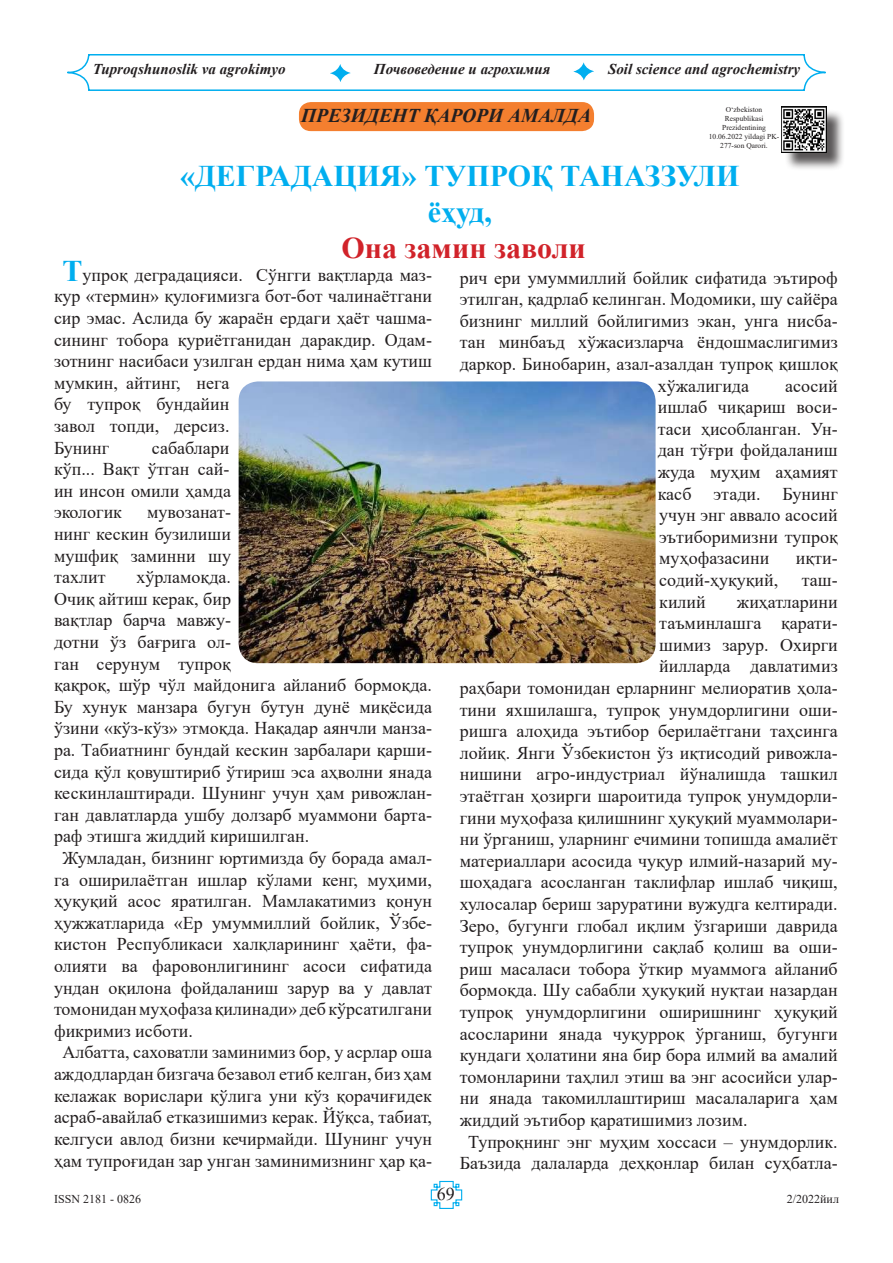
<style>
.page{position:relative;width:893px;height:1263px;background:#fff}
.page>*{position:absolute;margin:0;border:0;box-sizing:border-box;transform-origin:0 0}
.t1{font:700 30px/36px "Times New Roman";color:#00aeef;text-align:center}
.t2{font:700 30px "Times New Roman";color:#d1232a}
.t3{font:italic 700 19.5px "Times New Roman";color:#231f20}
.t4{font:18px/21.6px "Times New Roman";color:#231f20;text-align:justify}
.t5{font:italic 700 15px "Times New Roman";color:#231f20}
.t6{font:12px "Times New Roman";color:#231f20}
.t7{font:7.5px/9px "Times New Roman";color:#231f20;text-align:center}
.s1{font-weight:700;font-size:30px;color:#00aeef}
</style>
<div class="page">
<svg style="left:67px;top:54px;width:759px;height:37px"></svg>
<svg style="left:324px;top:60px;width:32px;height:26px"></svg>
<div style="left:323px;top:59px;width:34px;height:28px;border:2px solid #fff;border-radius:50%"></div>
<svg style="left:568px;top:58px;width:32px;height:27px"></svg>
<div style="left:567px;top:57px;width:34px;height:28px;border:2px solid #fff;border-radius:50%"></div>
<svg style="left:430px;top:1180px;width:33px;height:29px"></svg>
<div style="left:299px;top:102px;width:295px;height:29px;background:#f47f2f;border-radius:12px"></div>
<img style="left:239px;top:381px;width:417px;height:282px">
<div style="left:784px;top:109px;width:61px;height:61px;background:#231f20;opacity:.75"></div>
<img style="left:782px;top:107px;width:44px;height:45px">
<p class="t5" style="left:93px;top:59px;width:194px">Tuproqshunoslik va agrokimyo</p>
<p class="t5" style="left:374px;top:58px;width:178px">Почвоведение и агрохимия</p>
<p class="t5" style="left:608px;top:58px;width:194px">Soil science and аgrochemistry</p>
<p class="t7" style="left:709px;top:105px;width:72px">O‘zbekiston<br>Respublikasi<br>Prezidentining<br>10.06.2022 yildagi PK-<br>277-son Qarori.</p>
<p class="t3" style="left:301px;top:102px;width:292px">ПРЕЗИДЕНТ ҚАРОРИ АМАЛДА</p>
<h1 class="t1" style="left:180px;top:157px;width:561px">«ДЕГРАДАЦИЯ» ТУПРОҚ ТАНАЗЗУЛИ ёҳуд,</h1>
<h1 class="t2" style="left:341px;top:226px;width:246px">Она замин заволи</h1>
<p class="t4" style="left:54px;top:263px;width:379px;text-align:left;text-indent:9px"><span class="s1">Т</span>упроқ деградацияси. Сўнгги вақтларда маз&shy;кур «термин» қулоғимизга бот-бот чалинаётгани сир эмас. Аслида бу жараён ердаги ҳаёт чашма&shy;сининг тобора қуриётганидан даракдир. Одам&shy;зотнинг насибаси узилган ердан нима ҳам кутиш мумкин, айтинг, нега<br>бу тупроқ бундайин<br>завол топди, дерсиз.<br>Бунинг</p>
<p class="t4" style="left:54px;top:436px;width:179px;text-indent:98px">сабаблари кўп... Вақт ўтган сай&shy;ин инсон омили ҳамда экологик</p>
<p class="t4" style="left:54px;top:501px;width:178px;text-indent:93px">мувозанат&shy;нинг кескин бузилиши мушфиқ заминни шу тахлит</p>
<p class="t4" style="left:136px;top:566px;width:96px">хўрламоқда.</p>
<p class="t4" style="left:54px;top:587px;width:179px">Очиқ айтиш керак, бир</p>
<p class="t4" style="left:54px;top:609px;width:178px">вақтлар барча мавжу-</p>
<p class="t4" style="left:54px;top:631px;width:178px">дотни ўз бағрига ол-</p>
<p class="t4" style="left:54px;top:652px;width:178px">ган серунум тупроқ</p>
<p class="t4" style="left:54px;top:674px;width:380px">қақроқ, шўр чўл майдонига айланиб бормоқда.</p>
<p class="t4" style="left:54px;top:695px;width:380px">Бу хунук манзара бугун бутун дунё миқёсида</p>
<p class="t4" style="left:54px;top:717px;width:379px">ўзини «кўз-кўз» этмоқда. Нақадар аянчли манза-</p>
<p class="t4" style="left:54px;top:739px;width:379px">ра. Табиатнинг бундай кескин зарбалари қарши-</p>
<p class="t4" style="left:54px;top:760px;width:380px">сида қўл қовуштириб ўтириш эса аҳволни янада</p>
<p class="t4" style="left:54px;top:782px;width:379px">кескинлаштиради. Шунинг учун ҳам ривожлан-</p>
<p class="t4" style="left:54px;top:803px;width:379px">ган давлатларда ушбу долзарб муаммони барта-</p>
<p class="t4" style="left:54px;top:825px;width:257px">раф этишга жиддий киришилган.</p>
<p class="t4" style="left:63px;top:847px;width:371px">Жумладан, бизнинг юртимизда бу борада амал-</p>
<p class="t4" style="left:54px;top:868px;width:379px">га оширилаётган ишлар кўлами кенг, муҳими,</p>
<p class="t4" style="left:54px;top:890px;width:379px">ҳуқуқий асос яратилган. Мамлакатимиз қонун</p>
<p class="t4" style="left:54px;top:911px;width:380px">ҳужжатларида «Ер умуммиллий бойлик, Ўзбе-</p>
<p class="t4" style="left:54px;top:933px;width:379px">кистон Республикаси халқларининг ҳаёти, фа-</p>
<p class="t4" style="left:54px;top:955px;width:380px">олияти ва фаровонлигининг асоси сифатида</p>
<p class="t4" style="left:54px;top:976px;width:380px">ундан оқилона фойдаланиш зарур ва у давлат</p>
<p class="t4" style="left:54px;top:998px;width:379px">томонидан муҳофаза қилинади» деб кўрсатилгани</p>
<p class="t4" style="left:54px;top:1019px;width:141px">фикримиз исботи.</p>
<p class="t4" style="left:63px;top:1041px;width:371px">Албатта, саховатли заминимиз бор, у асрлар оша</p>
<p class="t4" style="left:54px;top:1063px;width:380px">аждодлардан бизгача безавол етиб келган, биз ҳам</p>
<p class="t4" style="left:54px;top:1084px;width:380px">келажак ворислари қўлига уни кўз қорачиғидек</p>
<p class="t4" style="left:54px;top:1106px;width:380px">асраб-авайлаб етказишимиз керак. Йўқса, табиат,</p>
<p class="t4" style="left:54px;top:1127px;width:379px">келгуси авлод бизни кечирмайди. Шунинг учун</p>
<p class="t4" style="left:54px;top:1149px;width:379px">ҳам тупроғидан зар унган заминимизнинг ҳар қа-</p>
<p class="t4" style="left:460px;top:266px;width:379px">рич ери умуммиллий бойлик сифатида эътироф</p>
<p class="t4" style="left:460px;top:288px;width:380px">этилган, қадрлаб келинган. Модомики, шу сайёра</p>
<p class="t4" style="left:460px;top:309px;width:379px">бизнинг миллий бойлигимиз экан, унга нисба-</p>
<p class="t4" style="left:460px;top:331px;width:379px">тан минбаъд хўжасизларча ёндошмаслигимиз</p>
<p class="t4" style="left:460px;top:353px;width:380px">даркор. Бинобарин, азал-азалдан тупроқ қишлоқ</p>
<p class="t4" style="left:658px;top:374px;width:93px">хўжалигида</p>
<p class="t4" style="left:658px;top:374px;width:182px;text-indent:127px">асосий ишлаб чиқариш воси&shy;таси ҳисобланган. Ун&shy;дан тўғри фойдаланиш жуда муҳим аҳамият касб этади. Бунинг учун энг аввало асосий эътиборимизни тупроқ муҳофазасини</p>
<p class="t4" style="left:796px;top:547px;width:43px">иқти-</p>
<p class="t4" style="left:659px;top:569px;width:121px">содий-ҳуқуқий,</p>
<p class="t4" style="left:802px;top:569px;width:37px">таш-</p>
<p class="t4" style="left:659px;top:590px;width:48px">килий</p>
<p class="t4" style="left:737px;top:590px;width:102px">жиҳатларини</p>
<p class="t4" style="left:659px;top:612px;width:180px">таъминлашга қарати-</p>
<p class="t4" style="left:659px;top:633px;width:180px">шимиз зарур. Охирги</p>
<p class="t4" style="left:659px;top:655px;width:180px">йилларда давлатимиз</p>
<p class="t4" style="left:460px;top:677px;width:379px">раҳбари томонидан ерларнинг мелиоратив ҳола-</p>
<p class="t4" style="left:460px;top:698px;width:379px">тини яхшилашга, тупроқ унумдорлигини оши-</p>
<p class="t4" style="left:460px;top:720px;width:379px">ришга алоҳида эътибор берилаётгани таҳсинга</p>
<p class="t4" style="left:460px;top:741px;width:379px">лойиқ. Янги Ўзбекистон ўз иқтисодий ривожла-</p>
<p class="t4" style="left:460px;top:763px;width:380px">нишини агро-индустриал йўналишда ташкил</p>
<p class="t4" style="left:460px;top:785px;width:379px">этаётган ҳозирги шароитида тупроқ унумдорли-</p>
<p class="t4" style="left:460px;top:806px;width:379px">гини муҳофаза қилишнинг ҳуқуқий муаммолари-</p>
<p class="t4" style="left:460px;top:828px;width:380px">ни ўрганиш, уларнинг ечимини топишда амалиёт</p>
<p class="t4" style="left:460px;top:849px;width:379px">материаллари асосида чуқур илмий-назарий му-</p>
<p class="t4" style="left:460px;top:871px;width:379px">шоҳадага асосланган таклифлар ишлаб чиқиш,</p>
<p class="t4" style="left:460px;top:893px;width:380px">хулосалар бериш заруратини вужудга келтиради.</p>
<p class="t4" style="left:460px;top:914px;width:380px">Зеро, бугунги глобал иқлим ўзгариши даврида</p>
<p class="t4" style="left:460px;top:936px;width:379px">тупроқ унумдорлигини сақлаб қолиш ва оши-</p>
<p class="t4" style="left:460px;top:957px;width:380px">риш масаласи тобора ўткир муаммога айланиб</p>
<p class="t4" style="left:460px;top:979px;width:380px">бормоқда. Шу сабабли ҳуқуқий нуқтаи назардан</p>
<p class="t4" style="left:460px;top:1001px;width:380px">тупроқ унумдорлигини оширишнинг ҳуқуқий</p>
<p class="t4" style="left:460px;top:1022px;width:379px">асосларини янада чуқурроқ ўрганиш, бугунги</p>
<p class="t4" style="left:460px;top:1044px;width:379px">кундаги ҳолатини яна бир бора илмий ва амалий</p>
<p class="t4" style="left:460px;top:1065px;width:379px">томонларини таҳлил этиш ва энг асосийси улар-</p>
<p class="t4" style="left:460px;top:1087px;width:380px">ни янада такомиллаштириш масалаларига ҳам</p>
<p class="t4" style="left:460px;top:1109px;width:289px">жиддий эътибор қаратишимиз лозим.</p>
<p class="t4" style="left:468px;top:1130px;width:371px">Тупроқнинг энг муҳим хоссаси – унумдорлик.</p>
<p class="t4" style="left:460px;top:1152px;width:379px">Баъзида далаларда деҳқонлар билан суҳбатла-</p>
<p class="t6" style="left:54px;top:1191px;width:88px">ISSN 2181 - 0826</p>
<p class="t4" style="left:437px;top:1183px;width:19px">69</p>
<p class="t6" style="left:787px;top:1191px;width:54px">2/2022йил</p>
</div>
